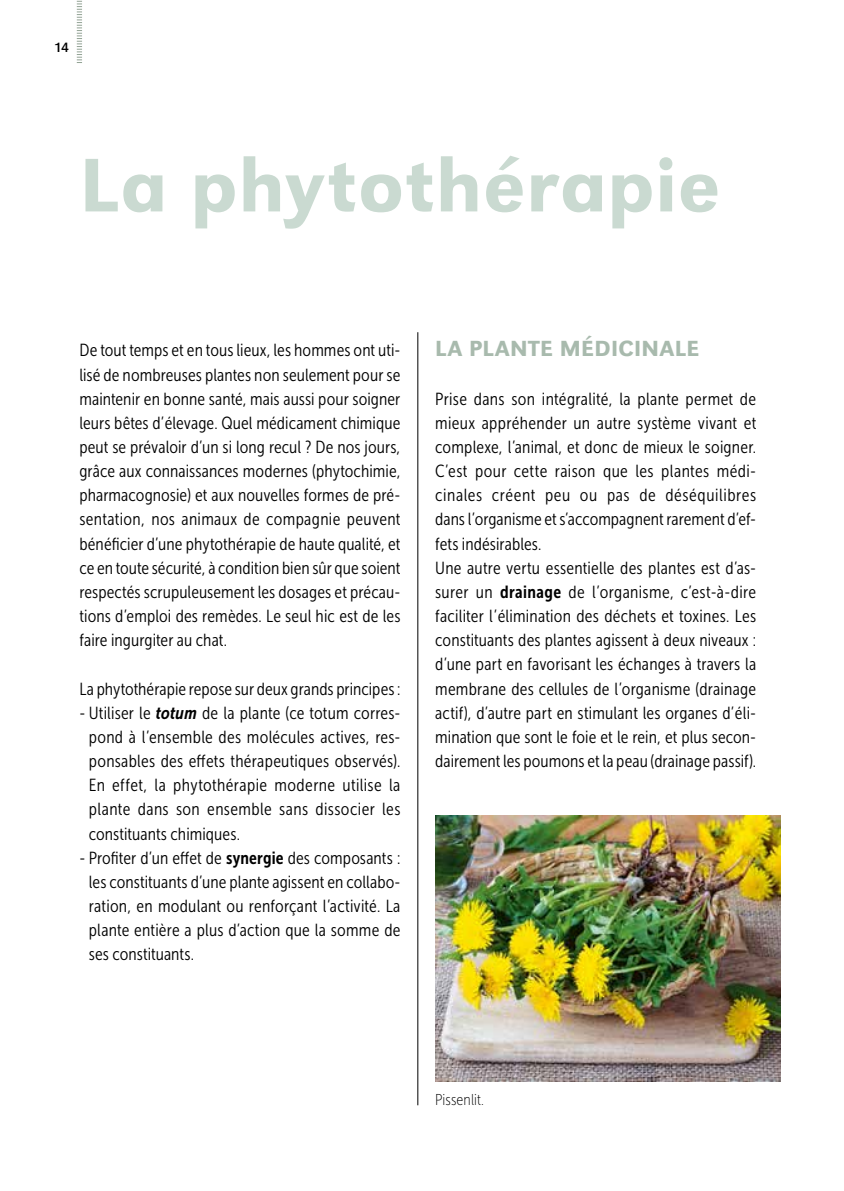
<style>
.page{position:relative;width:844px;height:1191px;background:#fff}
.page>*{position:absolute;margin:0;border:0;box-sizing:border-box;transform-origin:0 0}
.t1{font:500 78.75px "URW Grotesk T";letter-spacing:.015em;color:#cadad1}
.t2{font:500 22.75px "URW Grotesk T";letter-spacing:.02em;color:#a8baad}
.t3{font:17.5px/24.2px "Museo Sans Cond 300";letter-spacing:.01em;color:#000;text-align:justify}
.t4{font:15.75px "Museo Sans Cond 100";letter-spacing:.01em;color:#000}
.t5{font:14px "URW Grotesk T";color:#000}
.s1{font-family:"Museo Sans Cond 700";font-style:italic}
.s2{font-family:"Museo Sans Cond 700"}
</style>
<div class="page">
<svg style="left:77px;top:0;width:5px;height:63px"></svg>
<img style="left:435px;top:815px;width:345px;height:266px">
<hr style="left:417px;top:332px;width:1px;height:773px;background:#000">
<p class="t5" style="left:54px;top:40px;width:17px">14</p>
<h1 class="t1" style="left:79px;top:140px;width:642px">La phytothérapie</h1>
<p class="t3" style="left:79px;top:338px;width:322px">De tout temps et en tous lieux, les hommes ont uti&shy;lisé de nombreuses plantes non seulement pour se maintenir en bonne santé, mais aussi pour soigner leurs bêtes d’élevage. Quel médicament chimique peut se prévaloir d’un si long recul ? De nos jours, grâce aux connaissances modernes (phytochimie, pharmacognosie) et aux nouvelles formes de pré&shy;sentation, nos animaux de compagnie peuvent bénéficier d’une phytothérapie de haute qualité, et ce en toute sécurité, à condition bien sûr que soient respectés scrupuleusement les dosages et précau&shy;tions d’emploi des remèdes. Le seul hic est de les faire ingurgiter au chat.</p>
<p class="t3" style="left:79px;top:676px;width:322px">La phytothérapie repose sur deux grands principes :</p>
<p class="t3" style="left:89px;top:701px;width:313px;text-indent:-9px">- Utiliser le <span class="s1">totum</span> de la plante (ce totum corres&shy;pond à l’ensemble des molécules actives, res&shy;ponsables des effets thérapeutiques observés).<br>En effet, la phytothérapie moderne utilise la plante dans son ensemble sans dissocier les constituants chimiques.</p>
<p class="t3" style="left:89px;top:845px;width:313px;text-indent:-9px">- Profiter d’un effet de <span class="s2">synergie</span> des composants : les constituants d’une plante agissent en collabo&shy;ration, en modulant ou renforçant l’activité. La plante entière a plus d’action que la somme de ses constituants.</p>
<h2 class="t2" style="left:435px;top:336px;width:265px">LA PLANTE MÉDICINALE</h2>
<p class="t3" style="left:435px;top:387px;width:322px;text-align:left">Prise dans son intégralité, la plante permet de mieux appréhender un autre système vivant et complexe, l’animal, et donc de mieux le soigner.<br>C’est pour cette raison que les plantes médi&shy;cinales créent peu ou pas de déséquilibres dans l’organisme et s’accompagnent rarement d’ef&shy;fets indésirables.<br>Une autre vertu essentielle des plantes est d’as&shy;surer un <span class="s2">drainage</span> de l’organisme, c’est-à-dire faciliter l’élimination des déchets et toxines. Les constituants des plantes agissent à deux niveaux : d’une part en favorisant les échanges à travers la membrane des cellules de l’organisme (drainage actif), d’autre part en stimulant les organes d’éli&shy;mination que sont le foie et le rein, et plus secon&shy;dairement les poumons et la peau (drainage passif).</p>
<p class="t4" style="left:435px;top:1091px;width:50px">Pissenlit.</p>
</div>
